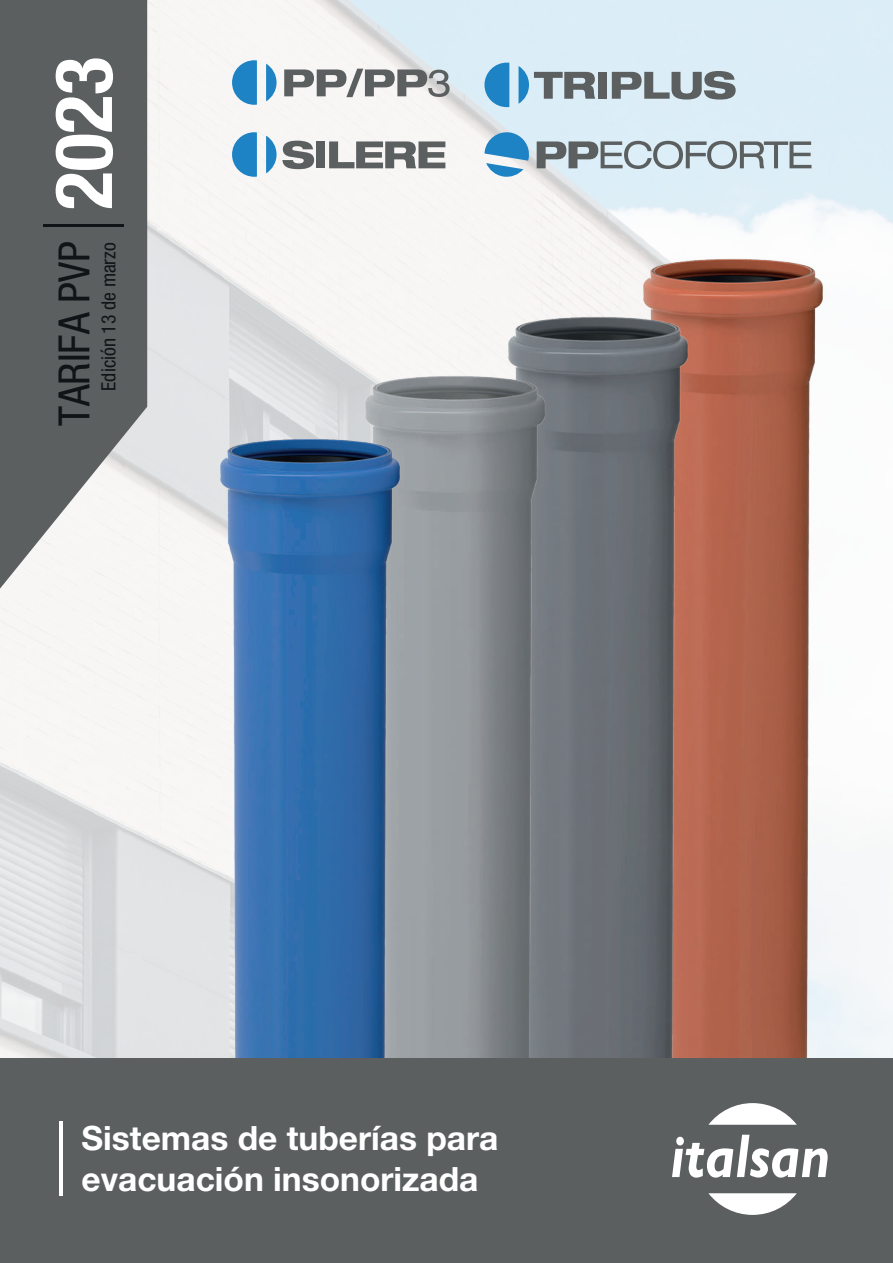
<style>
.page{position:relative;width:893px;height:1263px;background:#fff}
.page>*{position:absolute;margin:0;border:0;box-sizing:border-box;transform-origin:0 0}
.t1{font:700 condensed 79.5px "Helvetica Neue LT Std";color:#fff}
.t2{font:condensed 43.2px "Helvetica Neue LT Std";color:#111416}
.t3{font:700 33.45px/40.2px "Helvetica Neue LT Std";color:#fff}
.t4{font:condensed 19.65px "Helvetica Neue LT Std";color:#111416}
</style>
<div class="page">
<img style="left:0;top:0;width:893px;height:1058px">
<svg style="left:0;top:0;width:147px;height:589px;background:#737677"></svg>
<hr style="left:43px;top:224px;width:81px;height:3px;background:#111416">
<svg style="left:484px;top:63px;width:25px;height:44px"></svg>
<svg style="left:519px;top:66px;width:76px;height:38px;background:#9eb3be"></svg>
<div style="left:598px;top:72px;width:9px;height:27px;background:#5c5f5f"></div>
<svg style="left:612px;top:71px;width:124px;height:29px;background:#959ea3"></svg>
<svg style="left:232px;top:132px;width:25px;height:45px"></svg>
<svg style="left:266px;top:136px;width:48px;height:37px"></svg>
<div style="left:316px;top:141px;width:9px;height:27px;background:#5c5f5f"></div>
<svg style="left:329px;top:141px;width:116px;height:27px"></svg>
<svg style="left:484px;top:131px;width:47px;height:47px"></svg>
<svg style="left:537px;top:141px;width:274px;height:28px;background:#a7b2b7"></svg>
<svg style="left:232px;top:60px;width:25px;height:45px"></svg>
<svg style="left:266px;top:64px;width:11px;height:37px"></svg>
<svg style="left:284px;top:69px;width:166px;height:28px"></svg>
<img style="left:632px;top:240px;width:206px;height:818px">
<img style="left:498px;top:298px;width:206px;height:760px">
<img style="left:355px;top:356px;width:206px;height:702px">
<img style="left:210px;top:420px;width:206px;height:638px">
<div style="left:0;top:1058px;width:893px;height:205px;background:#5b5f60"></div>
<svg style="left:672px;top:1103px;width:156px;height:112px"></svg>
<hr style="left:60px;top:1121px;width:3px;height:74px;background:#fff">
<h1 class="t1" style="left:36px;top:210px;width:154px;rotate:-90deg">2023</h1>
<p class="t2" style="left:49px;top:426px;width:187px;rotate:-90deg">TARIFA PVP</p>
<p class="t4" style="left:97px;top:391px;width:150px;rotate:-90deg">Edición 13 de marzo</p>
<p class="t3" style="left:82px;top:1118px;width:418px">Sistemas de tuberías para evacuación insonorizada</p>
</div>
